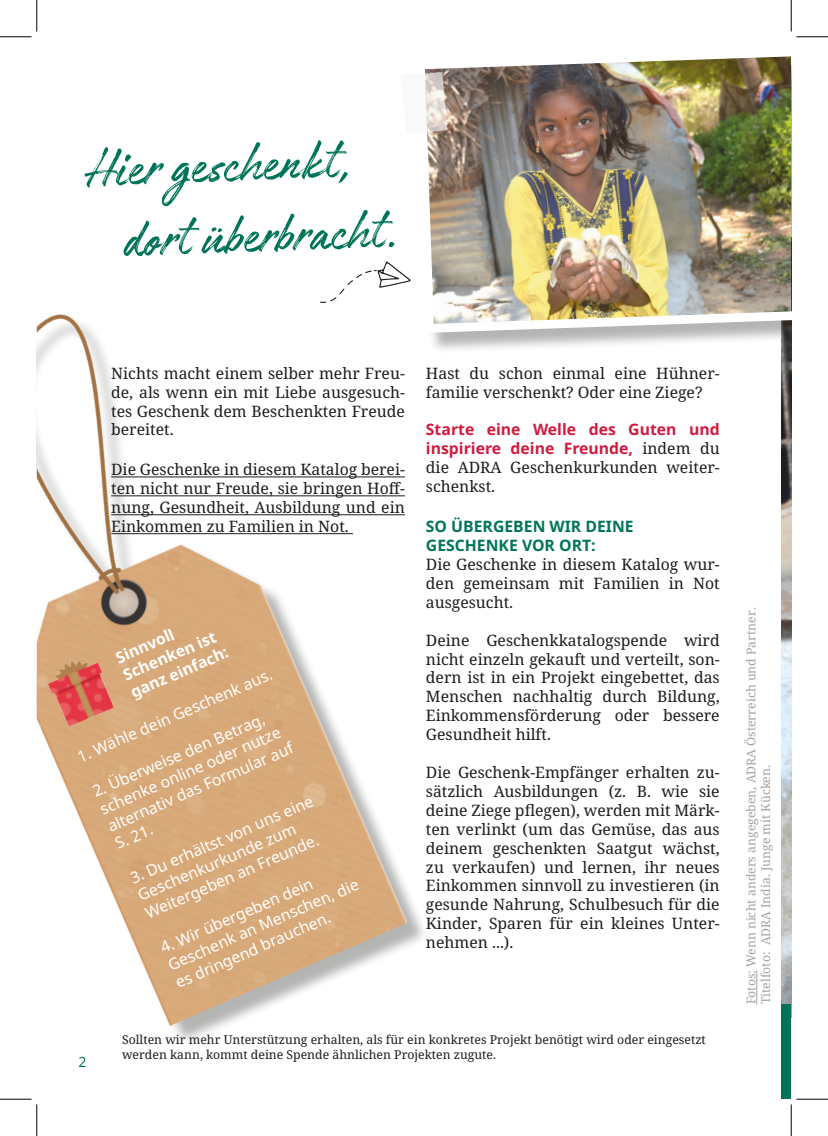
<style>
.page{position:relative;width:828px;height:1136px;background:#fff}
.page>*{position:absolute;margin:0;border:0;box-sizing:border-box;transform-origin:0 0}
.t1{font:59.5px/71.4px "Authenia Textured";color:#007459}
.t2{font:15.75px/18.9px "Noto Serif";color:#1d1d1b;text-align:justify}
.t3{font:15.75px/18.9px "Noto Sans";color:#fff}
.t4{font:700 15.75px/18.9px "Noto Sans";color:#d11a3e}
.t5{font:700 15.75px/18.9px "Noto Sans";color:#007459}
.t6{font:700 15.75px/18.7px "Noto Sans";color:#fff}
.t7{font:14px "Noto Sans";color:#007459}
.t8{font:12.25px/14.7px "Noto Serif";color:#1d1d1b}
.t9{font:12.25px/14.7px "Noto Serif";color:#595a5c}
.s1{font-family:"Noto Serif";font-weight:400;color:#1d1d1b}
</style>
<div class="page">
<img style="left:781px;top:354px;width:10px;height:650px">
<div style="left:781px;top:1004px;width:10px;height:94px;background:#007459"></div>
<div style="left:419px;top:51px;width:372px;height:303px;background:#1d1d1b;opacity:.33"></div>
<img style="left:419px;top:51px;width:372px;height:286px">
<svg style="left:419px;top:72px;width:28px;height:62px"></svg>
<img style="left:37px;top:240px;width:452px;height:801px">
<img style="left:37px;top:625px;width:92px;height:125px">
<hr style="left:756px;top:969px;width:1px;height:35px;background:#595a5c">
<hr style="left:0;top:36px;width:32px;height:1px;background:#000">
<hr style="left:796px;top:36px;width:32px;height:1px;background:#000">
<hr style="left:0;top:1098px;width:32px;height:1px;background:#000">
<hr style="left:796px;top:1098px;width:32px;height:1px;background:#000">
<hr style="left:36px;top:0;width:1px;height:31px;background:#000">
<hr style="left:36px;top:1104px;width:1px;height:31px;background:#000">
<hr style="left:790px;top:0;width:1px;height:31px;background:#000">
<hr style="left:790px;top:1104px;width:1px;height:31px;background:#000">
<svg style="left:320px;top:246px;width:91px;height:90px"></svg>
<h1 class="t1" style="left:119px;top:141px;width:277px;text-indent:-33px;rotate:-2deg">Hier geschenkt, dort überbracht.</h1>
<p class="t2" style="left:111px;top:365px;width:295px">Nichts macht einem selber mehr Freu&shy;de, als wenn ein mit Liebe ausgesuch&shy;tes Geschenk dem Beschenkten Freude bereitet.</p>
<p class="t2" style="left:111px;top:461px;width:295px">Die Geschenke in diesem Katalog berei&shy;ten nicht nur Freude, sie bringen Hoff&shy;nung, Gesundheit, Ausbildung und ein Einkommen zu Familien in Not.</p>
<p class="t6" style="left:113px;top:650px;width:106px;rotate:-23deg">Sinnvoll<br>Schenken ist ganz einfach:</p>
<p class="t3" style="left:75px;top:749px;width:212px;rotate:-23deg">1. Wähle dein Geschenk aus.</p>
<p class="t3" style="left:90px;top:783px;width:203px;rotate:-23deg">2. Überweise den Betrag, schenke online oder nutze alternativ das Formular auf<br>S. 21.</p>
<p class="t3" style="left:128px;top:870px;width:199px;rotate:-23deg">3. Du erhältst von uns eine<br>Geschenkurkunde zum<br>Weitergeben an Freunde.</p>
<p class="t3" style="left:158px;top:940px;width:208px;rotate:-23deg">4. Wir übergeben dein<br>Geschenk an Menschen, die es dringend brauchen.</p>
<p class="t2" style="left:426px;top:365px;width:295px">Hast du schon einmal eine Hühner&shy;familie verschenkt? Oder eine Ziege?</p>
<p class="t4" style="left:426px;top:421px;width:295px">Starte eine Welle des Guten und inspiriere deine Freunde, <span class="s1">indem du</span></p>
<p class="t2" style="left:426px;top:459px;width:295px">die ADRA Geschenkurkunden weiter&shy;schenkst.</p>
<p class="t5" style="left:426px;top:518px;width:209px">SO ÜBERGEBEN WIR DEINE<br>GESCHENKE VOR ORT:</p>
<p class="t2" style="left:426px;top:556px;width:295px">Die Geschenke in diesem Katalog wur&shy;den gemeinsam mit Familien in Not ausgesucht.</p>
<p class="t2" style="left:426px;top:631px;width:295px">Deine Geschenkkatalogspende wird nicht einzeln gekauft und verteilt, son&shy;dern ist in ein Projekt eingebettet, das Menschen nachhaltig durch Bildung, Einkommensförderung oder bessere Gesundheit hilft.</p>
<p class="t2" style="left:426px;top:764px;width:295px">Die Geschenk-Empfänger erhalten zu&shy;sätzlich Ausbildungen (z. B. wie sie deine Ziege pflegen), werden mit Märk&shy;ten verlinkt (um das Gemüse, das aus deinem geschenkten Saatgut wächst, zu verkaufen) und lernen, ihr neues Einkommen sinnvoll zu investieren (in gesunde Nahrung, Schulbesuch für die Kinder, Sparen für ein kleines Unter&shy;nehmen ...).</p>
<p class="t7" style="left:78px;top:1056px;width:10px">2</p>
<p class="t8" style="left:122px;top:1033px;width:585px">Sollten wir mehr Unterstützung erhalten, als für ein konkretes Projekt benötigt wird oder eingesetzt werden kann, kommt deine Spende ähnlichen Projekten zugute.</p>
<p class="t9" style="left:745px;top:1004px;width:398px;rotate:-90deg">Fotos: Wenn nicht anders angegeben, ADRA Österreich und Partner.<br>Titelfoto: ADRA India. Junge mit Kücken.</p>
</div>
